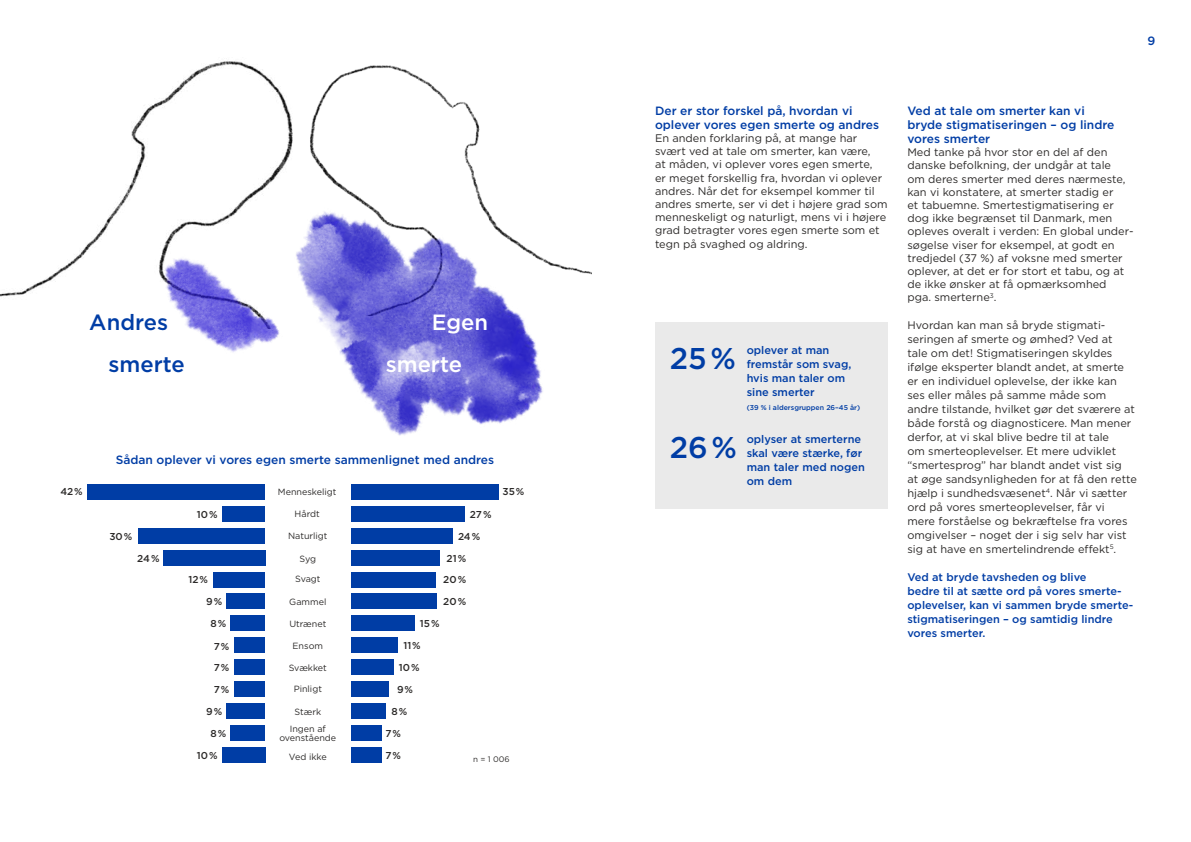
<style>
.page{position:relative;width:1191px;height:842px;background:#fff}
.page>*{position:absolute;margin:0;border:0;box-sizing:border-box;transform-origin:0 0}
.t1{font:500 30px "Gotham HTF";color:#003da5}
.t2{font:500 22px/41.5px "Gotham HTF";color:#003da5}
.t3{font:500 22px/41.5px "Gotham HTF";color:#fff}
.t4{font:500 12px/14px "Gotham HTF";color:#003da5}
.t5{font:11px/14px "Gotham HTF";color:#2c2a29}
.t6{font:500 11px/14px "Gotham HTF";color:#003da5}
.t7{font:500 10px/21.6px "Gotham HTF";color:#2c2a29;text-align:justify}
.t8{font:9px/17px "Gotham HTF";color:#2c2a29;text-align:center}
.t9{font:8px "Gotham HTF";color:#2c2a29}
.t10{font:500 7px "Gotham HTF";color:#003da5}
</style>
<div class="page">
<img style="left:0;top:61px;width:285px;height:236px">
<img style="left:285px;top:65px;width:195px;height:86px">
<img style="left:231px;top:151px;width:361px;height:349px">
<img style="left:122px;top:200px;width:185px;height:195px">
<div style="left:655px;top:322px;width:232px;height:187px;background:#eaeaea"></div>
<div style="left:351px;top:484px;width:147px;height:16px;background:#003da5"></div>
<div style="left:351px;top:506px;width:113px;height:16px;background:#003da5"></div>
<div style="left:351px;top:528px;width:101px;height:16px;background:#003da5"></div>
<div style="left:351px;top:550px;width:88px;height:16px;background:#003da5"></div>
<div style="left:351px;top:572px;width:84px;height:15px;background:#003da5"></div>
<div style="left:351px;top:594px;width:85px;height:15px;background:#003da5"></div>
<div style="left:351px;top:615px;width:63px;height:16px;background:#003da5"></div>
<div style="left:351px;top:637px;width:46px;height:16px;background:#003da5"></div>
<div style="left:351px;top:659px;width:42px;height:16px;background:#003da5"></div>
<div style="left:351px;top:681px;width:38px;height:16px;background:#003da5"></div>
<div style="left:351px;top:703px;width:34px;height:16px;background:#003da5"></div>
<div style="left:351px;top:725px;width:30px;height:15px;background:#003da5"></div>
<div style="left:351px;top:747px;width:30px;height:15px;background:#003da5"></div>
<div style="left:87px;top:484px;width:178px;height:16px;background:#003da5"></div>
<div style="left:222px;top:506px;width:43px;height:16px;background:#003da5"></div>
<div style="left:139px;top:528px;width:126px;height:16px;background:#003da5"></div>
<div style="left:163px;top:550px;width:102px;height:16px;background:#003da5"></div>
<div style="left:213px;top:572px;width:52px;height:15px;background:#003da5"></div>
<div style="left:226px;top:594px;width:39px;height:15px;background:#003da5"></div>
<div style="left:230px;top:615px;width:35px;height:16px;background:#003da5"></div>
<div style="left:234px;top:637px;width:31px;height:16px;background:#003da5"></div>
<div style="left:234px;top:659px;width:31px;height:16px;background:#003da5"></div>
<div style="left:234px;top:681px;width:31px;height:16px;background:#003da5"></div>
<div style="left:226px;top:703px;width:39px;height:16px;background:#003da5"></div>
<div style="left:230px;top:725px;width:35px;height:15px;background:#003da5"></div>
<div style="left:222px;top:747px;width:43px;height:15px;background:#003da5"></div>
<h2 class="t2" style="left:109px;top:301px;width:78px;text-indent:-19px">Andres smerte</h2>
<h2 class="t3" style="left:386px;top:301px;width:104px;text-indent:46px">Egen smerte</h2>
<p class="t4" style="left:116px;top:452px;width:380px">Sådan oplever vi vores egen smerte sammenlignet med andres</p>
<p class="t7" style="left:60px;top:480px;width:24px">42 %</p>
<p class="t7" style="left:502px;top:480px;width:23px">35 %</p>
<p class="t7" style="left:197px;top:503px;width:22px">10 %</p>
<p class="t7" style="left:109px;top:525px;width:24px">30 %</p>
<p class="t7" style="left:137px;top:548px;width:24px">24 %</p>
<p class="t7" style="left:188px;top:568px;width:21px">12 %</p>
<p class="t7" style="left:206px;top:591px;width:18px">9 %</p>
<p class="t8" style="left:278px;top:483px;width:60px">Menneskeligt</p>
<p class="t8" style="left:288px;top:527px;width:41px">Naturligt</p>
<p class="t8" style="left:299px;top:550px;width:18px">Syg</p>
<p class="t8" style="left:295px;top:571px;width:27px">Svagt</p>
<p class="t8" style="left:289px;top:593px;width:39px">Gammel</p>
<p class="t8" style="left:289px;top:615px;width:38px">Utrænet</p>
<p class="t8" style="left:293px;top:637px;width:32px">Ensom</p>
<p class="t8" style="left:289px;top:659px;width:40px">Svækket</p>
<p class="t8" style="left:294px;top:681px;width:30px">Pinligt</p>
<p class="t8" style="left:290px;top:703px;width:38px">Stærk<br>Ingen af</p>
<p class="t8" style="left:279px;top:728px;width:58px;line-height:18.6px">ovenstående<br>Ved ikke</p>
<p class="t8" style="left:295px;top:505px;width:27px">Hårdt</p>
<p class="t7" style="left:470px;top:503px;width:23px">27 %</p>
<p class="t7" style="left:458px;top:525px;width:24px">24 %</p>
<p class="t7" style="left:443px;top:548px;width:24px;line-height:21.2px;text-align:center">21 %<br>20 %</p>
<p class="t7" style="left:443px;top:591px;width:24px">20 %</p>
<p class="t7" style="left:210px;top:613px;width:17px">8 %</p>
<p class="t7" style="left:214px;top:635px;width:17px">7 % 7 % 7 %</p>
<p class="t7" style="left:210px;top:722px;width:17px">8 %</p>
<p class="t7" style="left:197px;top:744px;width:22px">10 %</p>
<p class="t7" style="left:420px;top:613px;width:21px">15 %</p>
<p class="t7" style="left:403px;top:635px;width:19px">11 %</p>
<p class="t7" style="left:399px;top:657px;width:22px">10 %</p>
<p class="t7" style="left:397px;top:679px;width:18px">9 %</p>
<p class="t7" style="left:391px;top:701px;width:17px">8 %</p>
<p class="t7" style="left:385px;top:723px;width:17px">7 %</p>
<p class="t7" style="left:385px;top:744px;width:17px">7 %</p>
<p class="t7" style="left:206px;top:701px;width:18px">9 %</p>
<p class="t9" style="left:473px;top:755px;width:38px">n = 1 006</p>
<p class="t4" style="left:1147px;top:34px;width:9px">9</p>
<p class="t4" style="left:655px;top:103px;width:225px">Der er stor forskel på, hvordan vi oplever vores egen smerte og andres</p>
<p class="t5" style="left:655px;top:131px;width:234px;line-height:13.3px">En anden forklaring på, at mange har svært ved at tale om smerter, kan være,<br>at måden, vi oplever vores egen smerte,<br>er meget forskellig fra, hvordan vi oplever andres. Når det for eksempel kommer til andres smerte, ser vi det i højere grad som menneskeligt og naturligt, mens vi i højere grad betragter vores egen smerte som et tegn på svaghed og aldring.</p>
<h1 class="t1" style="left:670px;top:342px;width:68px">25 %</h1>
<h1 class="t1" style="left:670px;top:431px;width:69px">26 %</h1>
<p class="t6" style="left:746px;top:342px;width:106px">oplever at man fremstår som svag, hvis man taler om sine smerter</p>
<p class="t10" style="left:746px;top:403px;width:115px">(39 % i aldersgruppen 26–45 år)</p>
<p class="t6" style="left:746px;top:432px;width:120px">oplyser at smerterne skal være stærke, før man taler med nogen om dem</p>
<p class="t4" style="left:907px;top:103px;width:208px">Ved at tale om smerter kan vi bryde stigmatiseringen – og lindre vores smerter</p>
<p class="t5" style="left:907px;top:145px;width:228px;line-height:13.2px">Med tanke på hvor stor en del af den danske befolkning, der undgår at tale<br>om deres smerter med deres nærmeste, kan vi konstatere, at smerter stadig er<br>et tabuemne. Smertestigmatisering er dog ikke begrænset til Danmark, men opleves overalt i verden: En global under&shy;søgelse viser for eksempel, at godt en tredjedel (37 %) af voksne med smerter oplever, at det er for stort et tabu, og at de ikke ønsker at få opmærksomhed<br>pga. smerterne<sup>3</sup>.</p>
<p class="t5" style="left:907px;top:317px;width:231px">Hvordan kan man så bryde stigmati&shy;seringen af smerte og ømhed? Ved at<br>tale om det! Stigmatiseringen skyldes ifølge eksperter blandt andet, at smerte er en individuel oplevelse, der ikke kan ses eller måles på samme måde som andre tilstande, hvilket gør det sværere at både forstå og diagnosticere. Man mener derfor, at vi skal blive bedre til at tale<br>om smerteoplevelser. Et mere udviklet “smertesprog” har blandt andet vist sig<br>at øge sandsynligheden for at få den rette hjælp i sundhedsvæsenet<sup>4</sup>. Når vi sætter ord på vores smerteoplevelser, får vi<br>mere forståelse og bekræftelse fra vores omgivelser – noget der i sig selv har vist sig at have en smertelindrende effekt<sup>5</sup>.</p>
<p class="t6" style="left:907px;top:569px;width:227px">Ved at bryde tavsheden og blive<br>bedre til at sætte ord på vores smerte&shy;oplevelser, kan vi sammen bryde smerte&shy;stigmatiseringen – og samtidig lindre vores smerter.</p>
</div>
